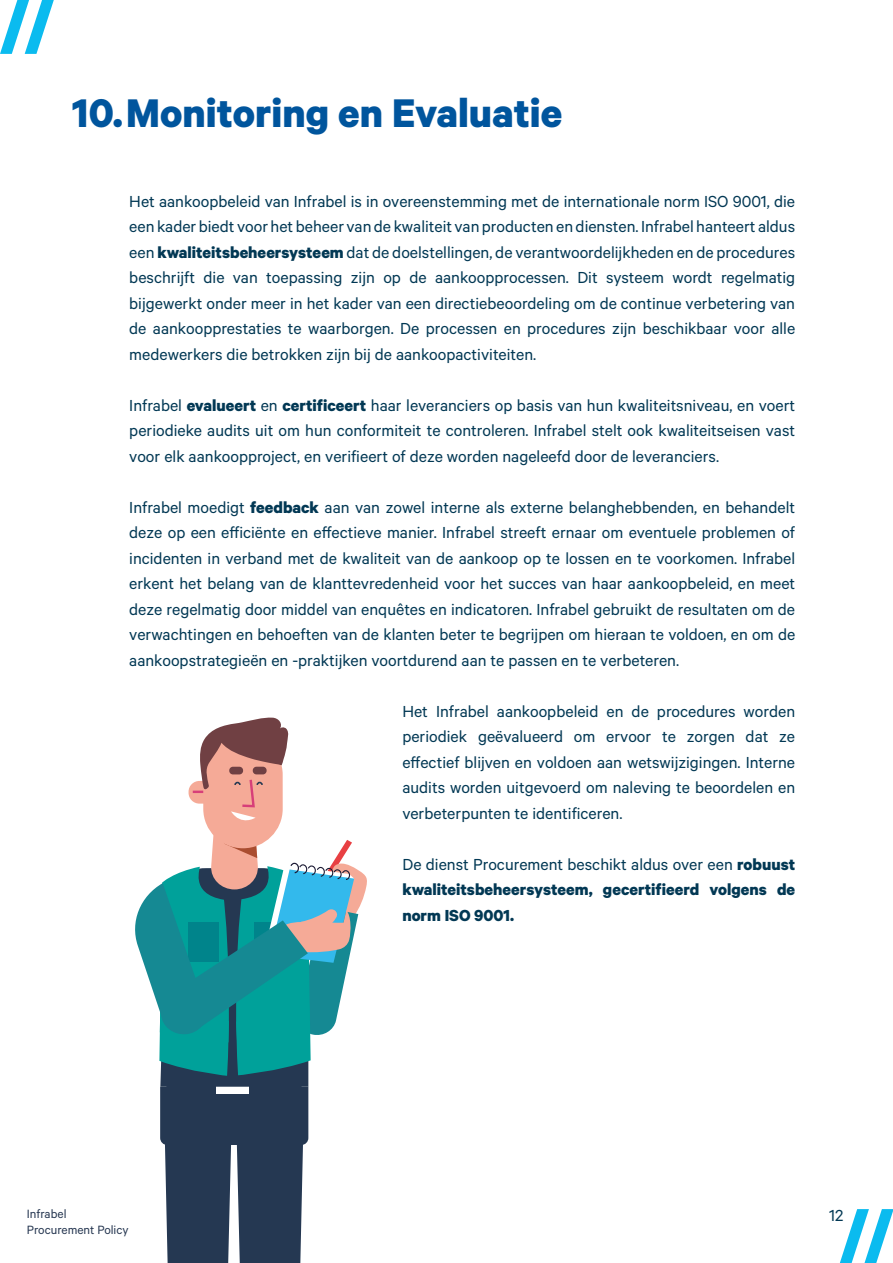
<style>
.page{position:relative;width:893px;height:1263px;background:#fff}
.page>*{position:absolute;margin:0;border:0;box-sizing:border-box;transform-origin:0 0}
.t1{font:700 45px "Calibre";color:#00559d}
.t2{font:18px/25.5px "Calibre";color:#023854;text-align:justify}
.t3{font:700 18px/25.5px "Calibre";color:#023854;text-align:justify}
.t4{font:13.5px "Calibre";color:#273852}
.s1{font-weight:700}
.s2{font-weight:400}
</style>
<div class="page">
<svg style="left:0;top:0;width:54px;height:54px"></svg>
<svg style="left:840px;top:1209px;width:53px;height:54px"></svg>
<svg style="left:135px;top:717px;width:232px;height:546px"></svg>
<h1 class="t1" style="left:72px;top:86px;width:491px">10.Monitoring en Evaluatie</h1>
<p class="t2" style="left:129px;top:188px;width:667px">Het aankoopbeleid van Infrabel is in overeenstemming met de internationale norm ISO 9001, die een kader biedt voor het beheer van de kwaliteit van producten en diensten. Infrabel hanteert aldus een <span class="s1">kwaliteitsbeheersysteem</span> dat de doelstellingen, de verantwoordelijkheden en de procedures beschrijft die van toepassing zijn op de aankoopprocessen. Dit systeem wordt regelmatig bijgewerkt onder meer in het kader van een directiebeoordeling om de continue verbetering van de aankoopprestaties te waarborgen. De processen en procedures zijn beschikbaar voor alle medewerkers die betrokken zijn bij de aankoopactiviteiten.</p>
<p class="t2" style="left:129px;top:392px;width:667px">Infrabel <span class="s1">evalueert</span> en <span class="s1">certificeert</span> haar leveranciers op basis van hun kwaliteitsniveau, en voert periodieke audits uit om hun conformiteit te controleren. Infrabel stelt ook kwaliteitseisen vast voor elk aankoopproject, en verifieert of deze worden nageleefd door de leveranciers.</p>
<p class="t2" style="left:129px;top:494px;width:667px">Infrabel moedigt <span class="s1">feedback</span> aan van zowel interne als externe belanghebbenden, en behandelt deze op een efficiënte en effectieve manier. Infrabel streeft ernaar om eventuele problemen of incidenten in verband met de kwaliteit van de aankoop op te lossen en te voorkomen. Infrabel erkent het belang van de klanttevredenheid voor het succes van haar aankoopbeleid, en meet deze regelmatig door middel van enquêtes en indicatoren. Infrabel gebruikt de resultaten om de verwachtingen en behoeften van de klanten beter te begrijpen om hieraan te voldoen, en om de aankoopstrategieën en -praktijken voortdurend aan te passen en te verbeteren.</p>
<p class="t2" style="left:402px;top:698px;width:394px">Het Infrabel aankoopbeleid en de procedures worden periodiek geëvalueerd om ervoor te zorgen dat ze effectief blijven en voldoen aan wetswijzigingen. Interne audits worden uitgevoerd om naleving te beoordelen en verbeterpunten te identificeren.</p>
<p class="t3" style="left:402px;top:851px;width:394px"><span class="s2">De dienst Procurement beschikt aldus over een</span> robuust kwaliteitsbeheersysteem, gecertifieerd volgens de norm ISO 9001.</p>
<p class="t4" style="left:27px;top:1206px;width:41px">Infrabel</p>
<p class="t2" style="left:829px;top:1202px;width:16px">12</p>
<p class="t4" style="left:27px;top:1222px;width:103px">Procurement Policy</p>
</div>
